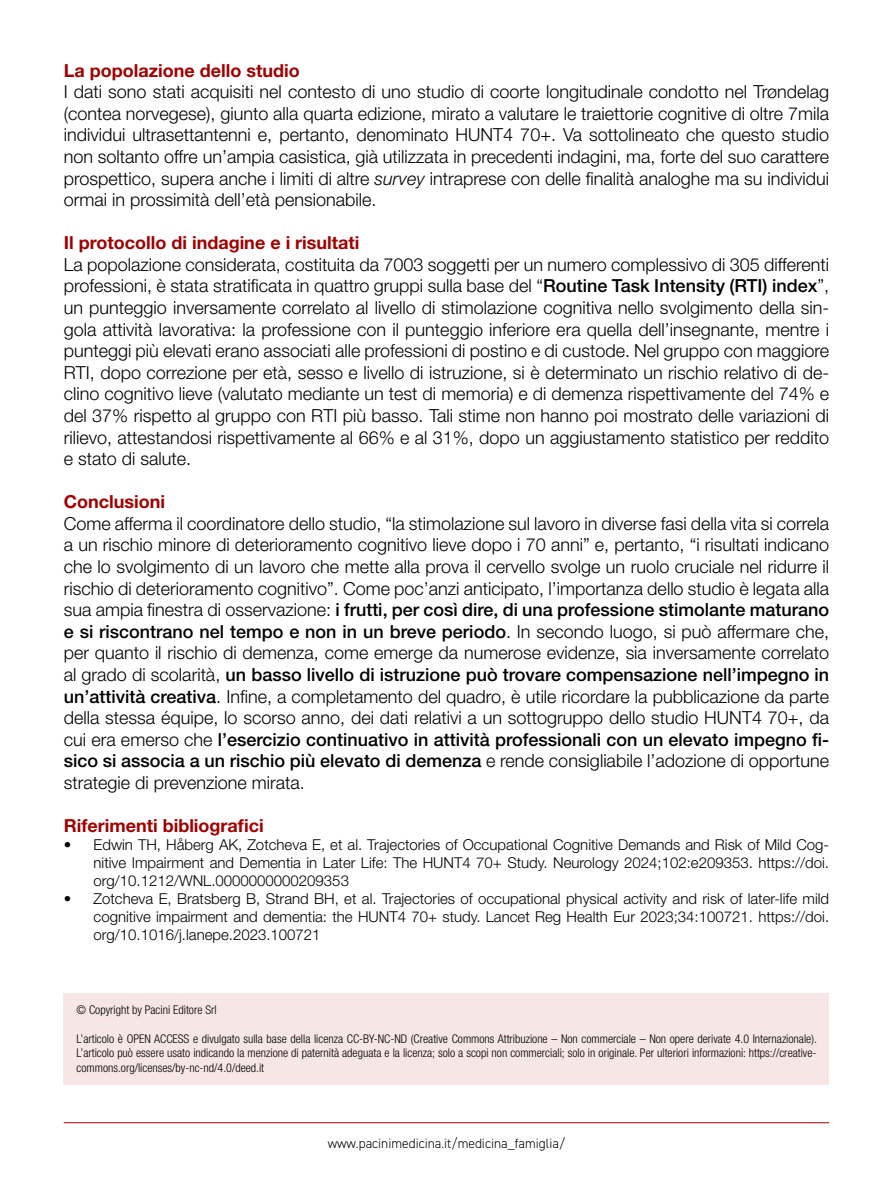
<style>
.page{position:relative;width:893px;height:1191px;background:#fff}
.page>*{position:absolute;margin:0;border:0;box-sizing:border-box;transform-origin:0 0}
.t1{font:300 18px/21.6px "Helvetica Neue LT Std";color:#000;text-align:justify}
.t2{font:700 18px "Helvetica Neue LT Std";color:#a00000}
.t3{font:300 15px/18px "Helvetica Neue LT Std";color:#000;text-align:justify}
.t4{font:300 13.5px "DIN2014";color:#000}
.t5{font:300 condensed 12px/14.4px "Helvetica Neue LT Std";color:#000;text-align:justify}
.s1{font-style:italic}
.s2{font-weight:500}
</style>
<div class="page">
<hr style="left:64px;top:1122px;width:765px;height:1px;background:#a00000">
<div style="left:64px;top:993px;width:765px;height:91px;background:#f6e6e6"></div>
<p class="t2" style="left:64px;top:59px;width:237px">La popolazione dello studio</p>
<p class="t1" style="left:64px;top:81px;width:767px">I dati sono stati acquisiti nel contesto di uno studio di coorte longitudinale condotto nel Trøndelag (contea norvegese), giunto alla quarta edizione, mirato a valutare le traiettorie cognitive di oltre 7mila individui ultrasettantenni e, pertanto, denominato HUNT4 70+. Va sottolineato che questo studio non soltanto offre un’ampia casistica, già utilizzata in precedenti indagini, ma, forte del suo carattere prospettico, supera anche i limiti di altre <span class="s1">survey</span> intraprese con delle finalità analoghe ma su individui ormai in prossimità dell’età pensionabile.</p>
<p class="t2" style="left:64px;top:232px;width:297px">Il protocollo di indagine e i risultati</p>
<p class="t1" style="left:64px;top:253px;width:767px">La popolazione considerata, costituita da 7003 soggetti per un numero complessivo di 305 differenti professioni, è stata stratificata in quattro gruppi sulla base del “<span class="s2">Routine Task Intensity (RTI) index</span>”, un punteggio inversamente correlato al livello di stimolazione cognitiva nello svolgimento della sin&shy;gola attività lavorativa: la professione con il punteggio inferiore era quella dell’insegnante, mentre i punteggi più elevati erano associati alle professioni di postino e di custode. Nel gruppo con maggiore RTI, dopo correzione per età, sesso e livello di istruzione, si è determinato un rischio relativo di de&shy;clino cognitivo lieve (valutato mediante un test di memoria) e di demenza rispettivamente del 74% e del 37% rispetto al gruppo con RTI più basso. Tali stime non hanno poi mostrato delle variazioni di rilievo, attestandosi rispettivamente al 66% e al 31%, dopo un aggiustamento statistico per reddito e stato di salute.</p>
<p class="t2" style="left:64px;top:490px;width:103px">Conclusioni</p>
<p class="t1" style="left:64px;top:512px;width:767px">Come afferma il coordinatore dello studio, “la stimolazione sul lavoro in diverse fasi della vita si correla a un rischio minore di deterioramento cognitivo lieve dopo i 70 anni” e, pertanto, “i risultati indicano che lo svolgimento di un lavoro che mette alla prova il cervello svolge un ruolo cruciale nel ridurre il rischio di deterioramento cognitivo”. Come poc’anzi anticipato, l’importanza dello studio è legata alla sua ampia finestra di osservazione: <span class="s2">i frutti, per così dire, di una professione stimolante maturano e si riscontrano nel tempo e non in un breve periodo</span>. In secondo luogo, si può affermare che, per quanto il rischio di demenza, come emerge da numerose evidenze, sia inversamente correlato al grado di scolarità, <span class="s2">un basso livello di istruzione può trovare compensazione nell’impegno in un’attività creativa</span>. Infine, a completamento del quadro, è utile ricordare la pubblicazione da parte della stessa équipe, lo scorso anno, dei dati relativi a un sottogruppo dello studio HUNT4 70+, da cui era emerso che <span class="s2">l’esercizio continuativo in attività professionali con un elevato impegno fi&shy;sico si associa a un rischio più elevato di demenza</span> e rende consigliabile l’adozione di opportune strategie di prevenzione mirata.</p>
<p class="t2" style="left:64px;top:814px;width:202px">Riferimenti bibliografici</p>
<p class="t3" style="left:94px;top:835px;width:737px;text-indent:-30px">• Edwin TH, Håberg AK, Zotcheva E, et al. Trajectories of Occupational Cognitive Demands and Risk of Mild Cog&shy;nitive Impairment and Dementia in Later Life: The HUNT4 70+ Study. Neurology 2024;102:e209353. https://doi. org/10.1212/WNL.0000000000209353</p>
<p class="t3" style="left:94px;top:889px;width:737px;text-indent:-30px">• Zotcheva E, Bratsberg B, Strand BH, et al. Trajectories of occupational physical activity and risk of later-life mild cognitive impairment and dementia: the HUNT4 70+ study. Lancet Reg Health Eur 2023;34:100721. https://doi. org/10.1016/j.lanepe.2023.100721</p>
<p class="t5" style="left:77px;top:1002px;width:142px">© Copyright by Pacini Editore Srl</p>
<p class="t5" style="left:77px;top:1031px;width:742px">L’articolo è OPEN ACCESS e divulgato sulla base della licenza CC-BY-NC-ND (Creative Commons Attribuzione – Non commerciale – Non opere derivate 4.0 Internazionale).<br>L’articolo può essere usato indicando la menzione di paternità adeguata e la licenza; solo a scopi non commerciali; solo in originale. Per ulteriori informazioni: https://creative&shy;commons.org/licenses/by-nc-nd/4.0/deed.it</p>
<p class="t4" style="left:328px;top:1135px;width:239px">www.pacinimedicina.it/medicina_famiglia/</p>
</div>
